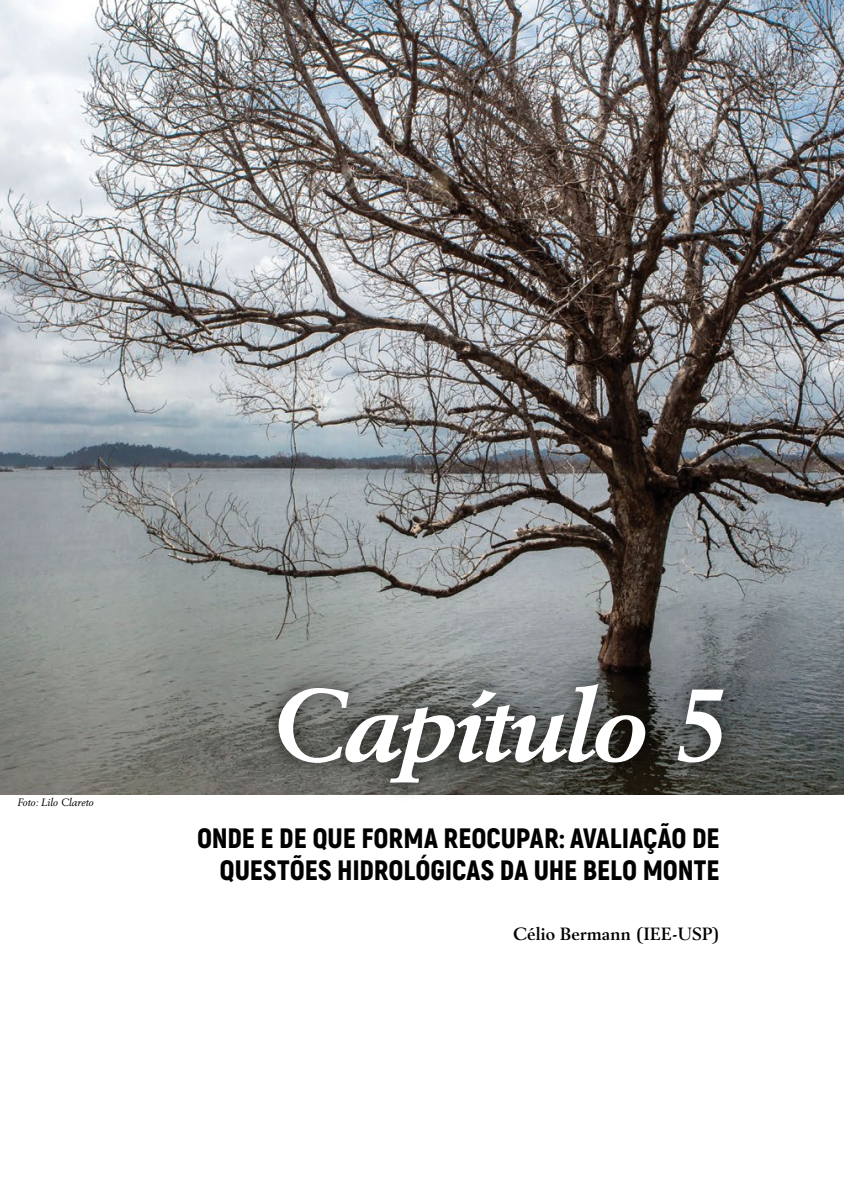
<style>
.page{position:relative;width:844px;height:1191px;background:#fff}
.page>*{position:absolute;margin:0;border:0;box-sizing:border-box;transform-origin:0 0}
.t1{font:italic 700 101.5px "Berling LT Std";letter-spacing:-.025em;color:#fff}
.t2{font:900 28px "Akrobat";letter-spacing:-.005em;color:#000}
.t3{font:700 17.5px "Berling LT Std";letter-spacing:.015em;color:#000}
.t4{font:italic 10.5px "Berling LT Std";color:#000}
</style>
<div class="page">
<img style="left:0;top:0;width:843px;height:794px">
<img style="left:244px;top:651px;width:506px;height:144px">
<p class="t4" style="left:17px;top:795px;width:78px">Foto: Lilo Clareto</p>
<h1 class="t1" style="left:270px;top:665px;width:458px">Capítulo 5</h1>
<p class="t2" style="left:197px;top:820px;width:30px">ONDE</p>
<p class="t2" style="left:260px;top:820px;width:67px">EDE QUE</p>
<p class="t2" style="left:361px;top:820px;width:29px">FORMA</p>
<p class="t2" style="left:443px;top:820px;width:16px">REOCUPAR</p>
<p class="t2" style="left:559px;top:820px;width:37px">: AVALIA</p>
<p class="t2" style="left:643px;top:820px;width:63px">ÇÃO DE</p>
<p class="t2" style="left:219px;top:852px;width:15px">QUEST</p>
<p class="t2" style="left:290px;top:852px;width:62px">ÕES HIDROLÓGICAS</p>
<p class="t2" style="left:499px;top:852px;width:178px">DA UHE BELO MONTE</p>
<p class="t3" style="left:513px;top:923px;width:208px">Célio Bermann (IEE-USP)</p>
</div>
